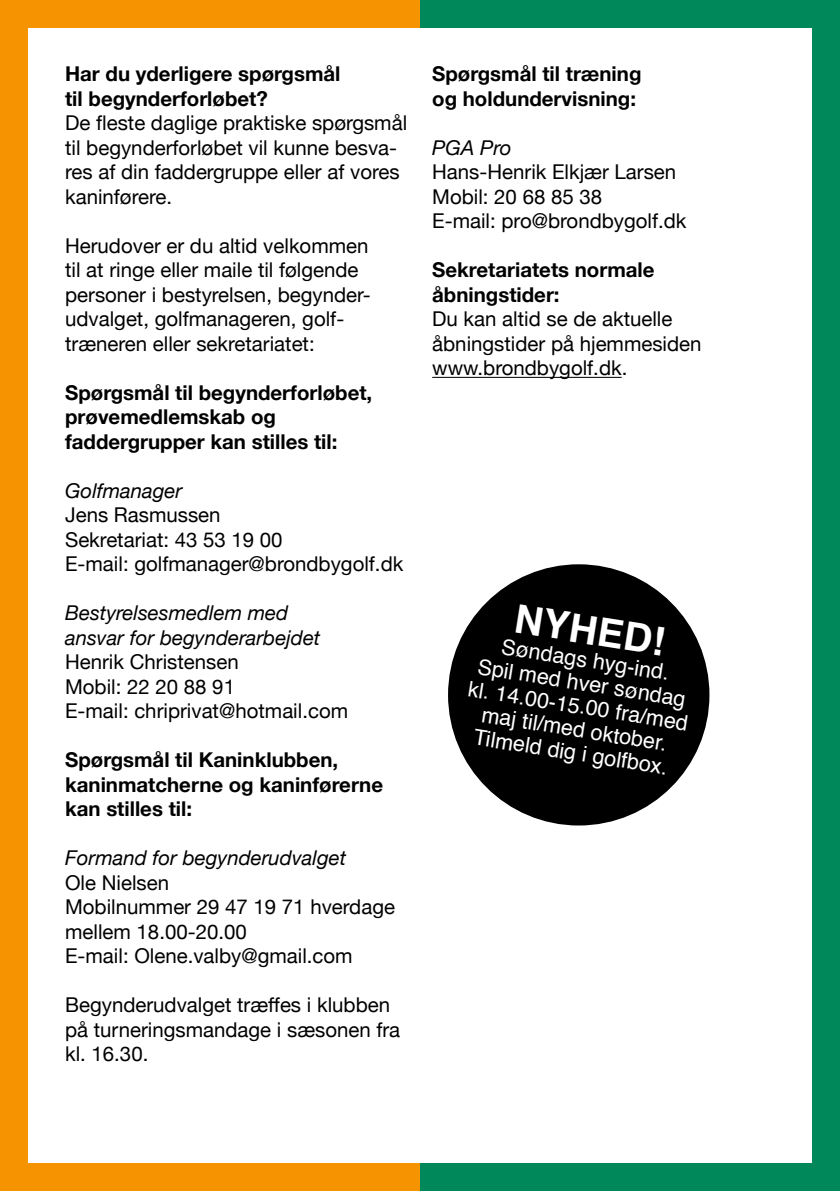
<style>
.page{position:relative;width:840px;height:1191px;background:#fff}
.page>*{position:absolute;margin:0;border:0;box-sizing:border-box;transform-origin:0 0}
.t1{font:700 39.6px "Helvetica";color:#fff}
.t2{font:21.6px/23.4px "Helvetica";color:#fff;text-align:center}
.t3{font:20.4px/24.4px "Helvetica Neue";color:#000}
.t4{font:700 20.4px/24.4px "Helvetica Neue";color:#000}
.t5{font:italic 20.4px/24.4px "Helvetica Neue";color:#000}
</style>
<div class="page">
<div style="left:0;top:0;width:420px;height:1191px;background:#f59300"></div>
<div style="left:420px;top:0;width:419px;height:1191px;background:#00875a"></div>
<div style="left:28px;top:28px;width:783px;height:1134px;background:#fff"></div>
<hr style="left:432px;top:377px;width:189px;height:1px;background:#000">
<div style="left:448px;top:564px;width:261px;height:261px;background:#000;border-radius:50%"></div>
<p class="t4" style="left:65px;top:62px;width:277px">Har du yderligere spørgsmål til begynderforløbet?</p>
<p class="t3" style="left:65px;top:112px;width:343px">De fleste daglige praktiske spørgsmål til begynderforløbet vil kunne besva&shy;res af din faddergruppe eller af vores kaninførere.</p>
<p class="t3" style="left:65px;top:235px;width:307px">Herudover er du altid velkommen til at ringe eller maile til følgende personer i bestyrelsen, begynder&shy;udvalget, golfmanageren, golf&shy;træneren eller sekretariatet:</p>
<p class="t4" style="left:65px;top:381px;width:308px">Spørgsmål til begynderforløbet, prøvemedlemskab og faddergrupper kan stilles til:</p>
<p class="t5" style="left:65px;top:479px;width:119px">Golfmanager</p>
<p class="t3" style="left:65px;top:504px;width:339px">Jens Rasmussen<br>Sekretariat: 43 53 19 00<br>E-mail: golfmanager@brondbygolf.dk</p>
<p class="t5" style="left:65px;top:602px;width:257px">Bestyrelsesmedlem med ansvar for begynderarbejdet</p>
<p class="t3" style="left:65px;top:651px;width:284px">Henrik Christensen<br>Mobil: 22 20 88 91<br>E-mail: chriprivat@hotmail.com</p>
<p class="t4" style="left:65px;top:748px;width:319px">Spørgsmål til Kaninklubben, kaninmatcherne og kaninførerne kan stilles til:</p>
<p class="t5" style="left:65px;top:847px;width:282px">Formand for begynderudvalget</p>
<p class="t3" style="left:65px;top:871px;width:331px">Ole Nielsen<br>Mobilnummer 29 47 19 71 hverdage mellem 18.00-20.00<br>E-mail: Olene.valby@gmail.com</p>
<p class="t3" style="left:65px;top:993px;width:336px">Begynderudvalget træffes i klubben på turneringsmandage i sæsonen fra kl. 16.30.</p>
<p class="t4" style="left:432px;top:62px;width:210px">Spørgsmål til træning og holdundervisning:</p>
<p class="t5" style="left:432px;top:137px;width:81px">PGA Pro</p>
<p class="t3" style="left:432px;top:161px;width:256px">Hans-Henrik Elkjær Larsen<br>Mobil: 20 68 85 38<br>E-mail: pro@brondbygolf.dk</p>
<p class="t4" style="left:432px;top:258px;width:224px">Sekretariatets normale åbningstider:</p>
<p class="t3" style="left:432px;top:308px;width:271px">Du kan altid se de aktuelle åbningstider på hjemmesiden www.brondbygolf.dk.</p>
<h1 class="t1" style="left:520px;top:583px;width:153px;rotate:9deg">NYHED!</h1>
<p class="t2" style="left:477px;top:630px;width:224px;rotate:9deg">Søndags hyg-ind.<br>Spil med hver søndag kl. 14.00-15.00 fra/med maj til/med oktober.<br>Tilmeld dig i golfbox.</p>
</div>
